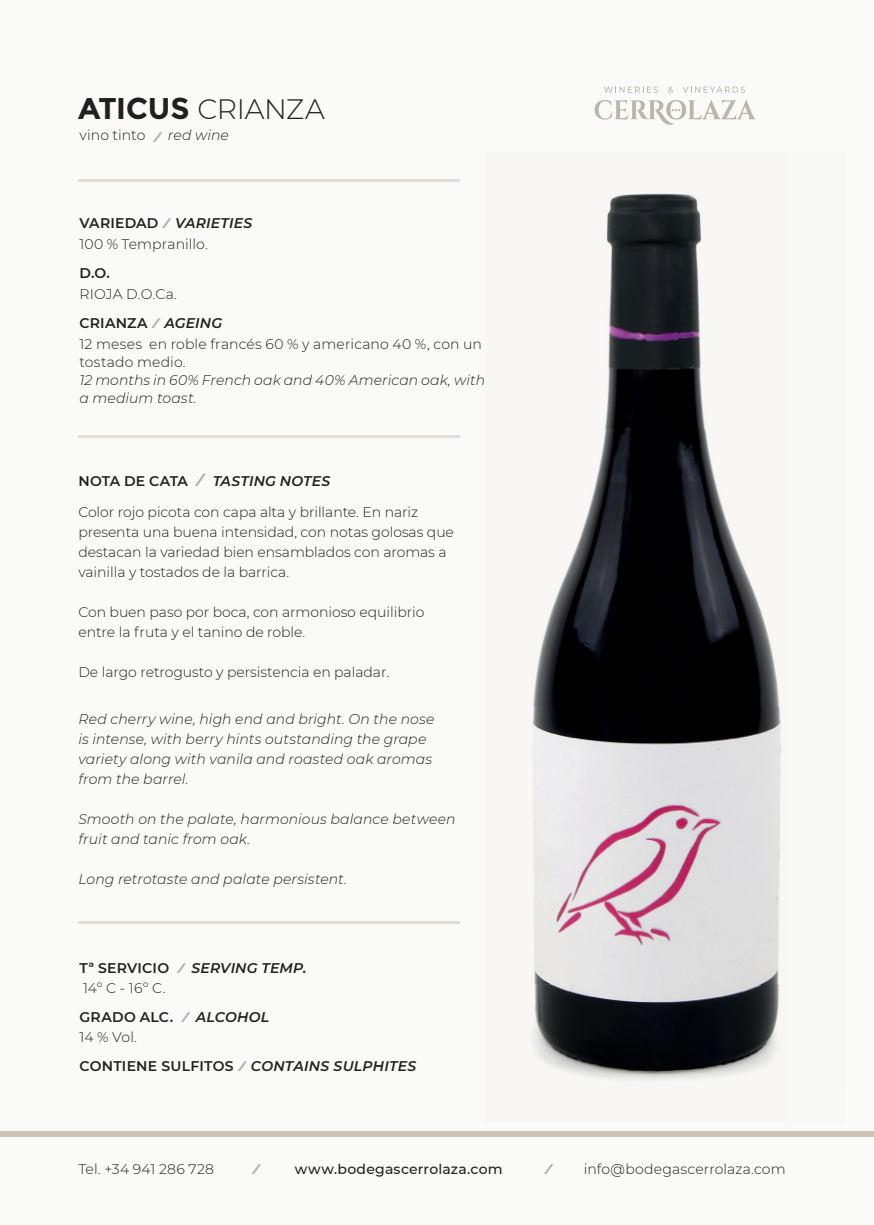
<style>
.page{position:relative;width:874px;height:1225px;background:#fff}
.page>*{position:absolute;margin:0;border:0;box-sizing:border-box;transform-origin:0 0}
.t1{font:300 28px "Montserrat";letter-spacing:-.01em;color:#231f20}
.t2{font:300 14px/20px "Montserrat";letter-spacing:-.005em;color:#231f20}
.t3{font:italic 300 14px/20px "Montserrat";letter-spacing:.005em;color:#231f20}
.t4{font:italic 600 14px/19.6px "Montserrat";letter-spacing:.015em;color:#231f20}
.t5{font:600 14px/19.6px "Montserrat";letter-spacing:.02em;color:#231f20}
.t6{font:500 14px "Montserrat";letter-spacing:.015em;color:#231f20}
.t7{font:700 14px "Montserrat";color:#bcb0a7}
.s1{font-weight:700;font-size:30px}
.s2{font-weight:700;color:#bcb0a7}
.s3{font-style:italic}
.s4{font-weight:600}
.s5{font-weight:600;font-style:italic}
.s6{font-style:normal}
.s7{font-weight:800;font-style:normal;font-size:18px;color:#bcb0a7}
.s8{font-weight:700;font-style:normal;color:#bcb0a7}
.s9{font-weight:300;font-style:normal}
.s10{font-weight:300}
</style>
<div class="page">
<svg style="left:604px;top:86px;width:53px;height:7px"></svg>
<svg style="left:668px;top:86px;width:5px;height:7px"></svg>
<svg style="left:682px;top:86px;width:62px;height:7px"></svg>
<svg style="left:594px;top:100px;width:161px;height:25px"></svg>
<div style="left:0;top:1131px;width:873px;height:6px;background:#cdc2b4"></div>
<img style="left:531px;top:193px;width:252px;height:791px">
<img style="left:528px;top:984px;width:254px;height:100px">
<hr style="left:78px;top:436px;width:381px;height:2px;background:#e3ddd4">
<hr style="left:78px;top:179px;width:381px;height:2px;background:#e3ddd4">
<hr style="left:78px;top:921px;width:381px;height:2px;background:#e3ddd4">
<h1 class="t1" style="left:78px;top:90px;width:248px"><span class="s1">ATICUS</span> CRIANZA</h1>
<p class="t2" style="left:79px;top:124px;width:151px">vino tinto <span class="s2">⁄</span> <span class="s3">red wine</span></p>
<p class="t2" style="left:79px;top:212px;width:174px;line-height:20.8px"><span class="s4">VARIEDAD</span> <span class="s2">⁄</span> <span class="s5">VARIETIES<br></span>100 % Tempranillo.</p>
<p class="t5" style="left:79px;top:263px;width:32px">D.O.</p>
<p class="t2" style="left:79px;top:279px;width:144px;line-height:29.4px">RIOJA D.O.Ca.<br><span class="s4">CRIANZA</span> <span class="s2">⁄</span> <span class="s5">AGEING</span></p>
<p class="t2" style="left:79px;top:335px;width:404px;line-height:18px">12 meses en roble francés 60 % y americano 40 %, con un tostado medio.</p>
<p class="t3" style="left:79px;top:371px;width:407px;line-height:18px">12 months in 60% French oak and 40% American oak, with a medium toast.</p>
<p class="t4" style="left:78px;top:470px;width:253px"><span class="s6">NOTA DE CATA</span> <span class="s7">⁄</span> TASTING NOTES</p>
<p class="t2" style="left:78px;top:501px;width:377px">Color rojo picota con capa alta y brillante. En nariz presenta una buena intensidad, con notas golosas que destacan la variedad bien ensamblados con aromas a vainilla y tostados de la barrica.</p>
<p class="t2" style="left:78px;top:601px;width:347px">Con buen paso por boca, con armonioso equilibrio entre la fruta y el tanino de roble.</p>
<p class="t2" style="left:78px;top:661px;width:312px">De largo retrogusto y persistencia en paladar.</p>
<p class="t3" style="left:78px;top:708px;width:357px">Red cherry wine, high end and bright. On the nose is intense, with berry hints outstanding the grape variety along with vanila and roasted oak aromas from the barrel.</p>
<p class="t3" style="left:78px;top:808px;width:378px">Smooth on the palate, harmonious balance between fruit and tanic from oak.</p>
<p class="t3" style="left:78px;top:868px;width:270px">Long retrotaste and palate persistent.</p>
<p class="t4" style="left:79px;top:957px;width:228px"><span class="s6">Tª SERVICIO</span> <span class="s8">⁄</span> SERVING TEMP.<br><span class="s9">14º C - 16º C.</span></p>
<p class="t5" style="left:79px;top:1006px;width:191px">GRADO ALC. <span class="s2">⁄</span> <span class="s3">ALCOHOL<br></span><span class="s10">14 % Vol.</span></p>
<p class="t4" style="left:79px;top:1055px;width:338px"><span class="s6">CONTIENE SULFITOS</span> <span class="s8">⁄</span> CONTAINS SULPHITES</p>
<p class="t2" style="left:78px;top:1158px;width:137px">Tel. +34 941 286 728</p>
<p class="t7" style="left:251px;top:1160px;width:11px">⁄</p>
<p class="t6" style="left:295px;top:1159px;width:209px">www.bodegascerrolaza.com</p>
<p class="t7" style="left:544px;top:1160px;width:11px">⁄</p>
<p class="t2" style="left:583px;top:1158px;width:203px">info@bodegascerrolaza.com</p>
</div>
